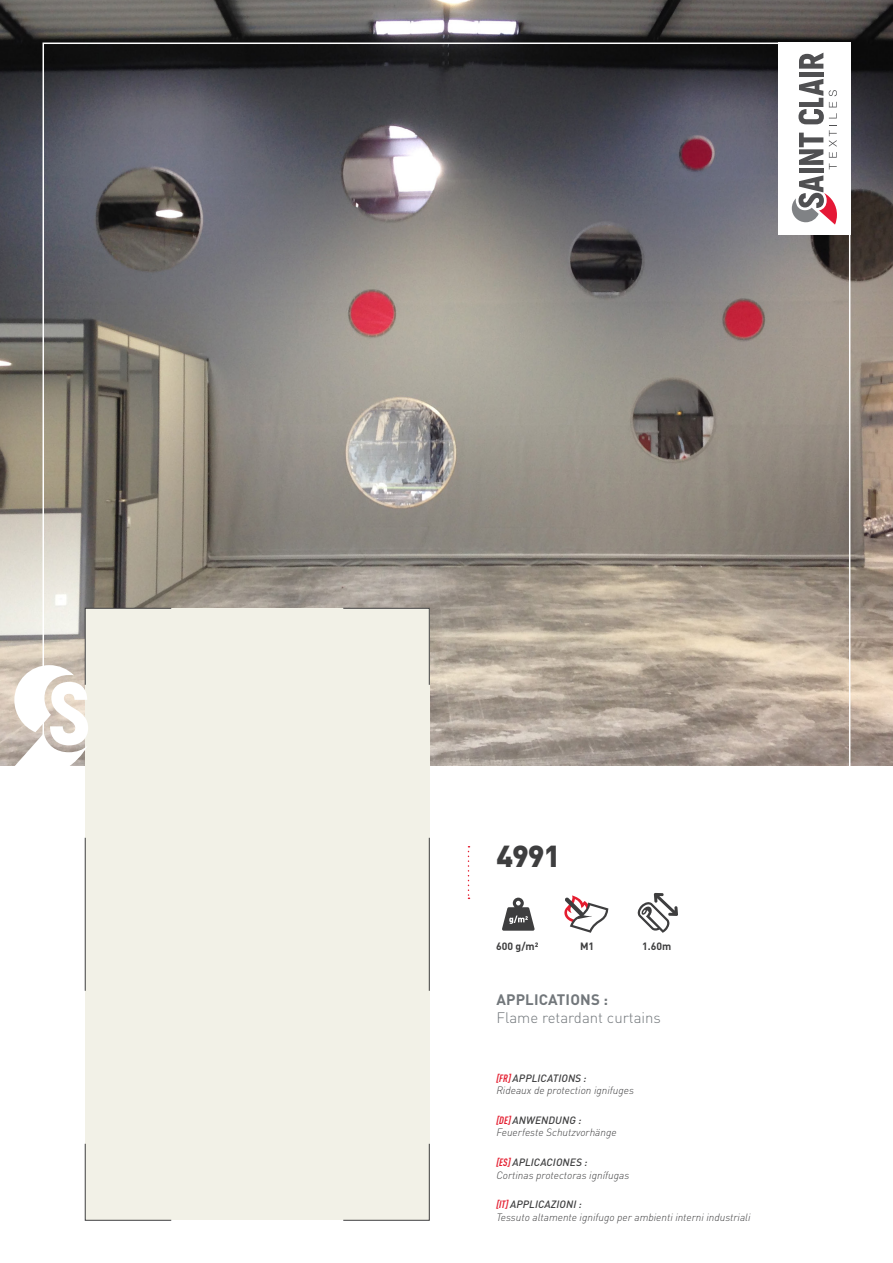
<style>
.page{position:relative;width:893px;height:1263px;background:#fff}
.page>*{position:absolute;margin:0;border:0;box-sizing:border-box;transform-origin:0 0}
.t1{font:900 30px "DIN Pro";color:#3e3e3f}
.t2{font:300 15px/18px "DIN Pro";color:#72777b}
.t3{font:italic 300 10.5px/12.6px "DIN Pro";color:#3e3e3f}
.t4{font:700 10.5px "DIN Pro";color:#3e3e3f}
.s1{font-weight:700}
.s2{font-weight:700;font-stretch:condensed;color:#e41d2f}
.s3{font-weight:500}
</style>
<div class="page">
<img style="left:0;top:0;width:893px;height:766px">
<svg style="left:468px;top:846px;width:1px;height:53px"></svg>
<svg style="left:502px;top:898px;width:33px;height:33px"></svg>
<svg style="left:637px;top:893px;width:41px;height:40px"></svg>
<svg style="left:564px;top:895px;width:44px;height:38px"></svg>
<div style="left:85px;top:608px;width:345px;height:613px;background:#f2f1e7"></div>
<svg style="left:9px;top:665px;width:79px;height:113px"></svg>
<div style="left:778px;top:43px;width:72px;height:192px;background:#fff"></div>
<div style="left:799px;top:168px;width:24px;height:5px;background:#505052"></div>
<div style="left:799px;top:72px;width:24px;height:5px;background:#505052"></div>
<svg style="left:799px;top:53px;width:24px;height:16px"></svg>
<svg style="left:792px;top:175px;width:45px;height:50px"></svg>
<svg style="left:798px;top:79px;width:39px;height:90px"></svg>
<p class="t1" style="left:496px;top:830px;width:66px">4991</p>
<p class="t4" style="left:496px;top:939px;width:44px">600 g/m²</p>
<p class="t4" style="left:580px;top:939px;width:16px">M1</p>
<p class="t4" style="left:642px;top:939px;width:31px">1.60m</p>
<p class="t2" style="left:496px;top:990px;width:166px"><span class="s1">APPLICATIONS :<br></span>Flame retardant curtains</p>
<p class="t3" style="left:496px;top:1071px;width:139px"><span class="s2">[FR]</span> <span class="s3">APPLICATIONS :<br></span>Rideaux de protection ignifuges</p>
<p class="t3" style="left:496px;top:1113px;width:122px"><span class="s2">[DE]</span> <span class="s3">ANWENDUNG :<br></span>Feuerfeste Schutzvorhänge</p>
<p class="t3" style="left:496px;top:1155px;width:134px"><span class="s2">[ES]</span> <span class="s3">APLICACIONES :<br></span>Cortinas protectoras ignífugas</p>
<p class="t3" style="left:496px;top:1197px;width:256px"><span class="s2">[IT]</span> <span class="s3">APPLICAZIONI :<br></span>Tessuto altamente ignifugo per ambienti interni industriali</p>
</div>
